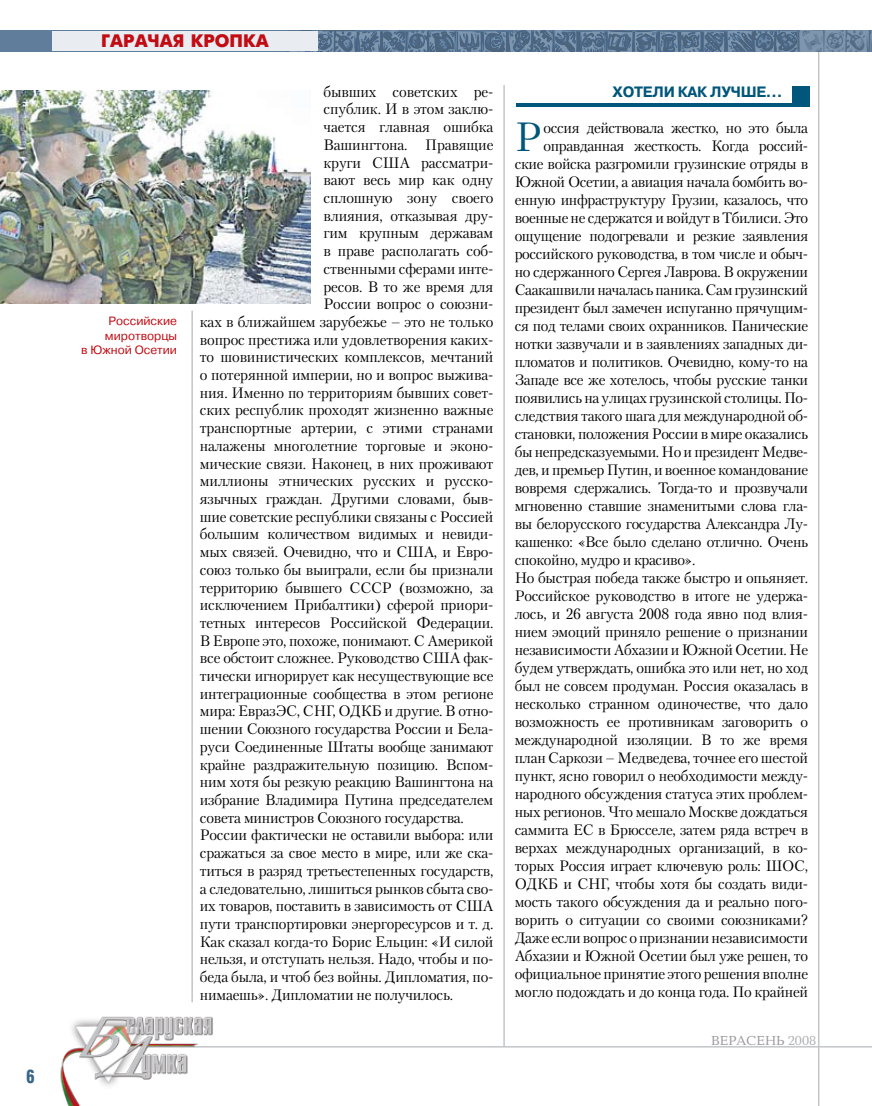
<style>
.page{position:relative;width:872px;height:1106px;background:#fff}
.page>*{position:absolute;margin:0;border:0;box-sizing:border-box;transform-origin:0 0}
.t1{font:40.65px "Petersburg C";color:#00567b}
.t2{font:18px "Futuris Extra C";color:#c10c13}
.t3{font:700 18px "AG Letterica Cond L";color:#386688;scale:.9 1}
.t4{font:15px "Petersburg C";letter-spacing:-.015em;color:#000}
.t5{font:700 15px "Pragmatica C";letter-spacing:-.015em;color:#00567b}
.t6{font:13.5px "Baltica C";color:#97979b}
.t7{font:12px/14.4px "Pragmatica C";color:#c10c13;text-align:right}
.s1{color:#aeafb2}
</style>
<div class="page">
<hr style="left:818px;top:52px;width:1px;height:1054px;background:#c3c5c7">
<img style="left:285px;top:30px;width:587px;height:1px">
<hr style="left:503px;top:85px;width:2px;height:961px;background:#c3c5c7">
<svg style="left:0;top:31px;width:871px;height:21px;background:#5f7995"></svg>
<div style="left:52px;top:31px;width:266px;height:20px;background:#e9ecf1"></div>
<hr style="left:146px;top:1046px;width:726px;height:1px;background:#c3c5c7">
<img style="left:60px;top:1002px;width:170px;height:104px">
<svg style="left:871px;top:31px;width:1px;height:21px"></svg>
<hr style="left:191px;top:311px;width:2px;height:691px;background:#c3c5c7">
<img style="left:0;top:90px;width:311px;height:214px">
<div style="left:792px;top:86px;width:18px;height:20px;background:#00567b"></div>
<hr style="left:516px;top:104px;width:294px;height:3px;background:#00567b">
<p class="t3" style="left:27px;top:1065px;width:10px">6</p>
<p class="t2" style="left:101px;top:31px;width:169px">ГАРАЧАЯ КРОПКА</p>
<p class="t7" style="left:81px;top:314px;width:97px">Российские миротворцы<br>в Южной Осетии</p>
<p class="t4" style="left:323px;top:83px;width:171px">бывших советских ре-</p>
<p class="t4" style="left:323px;top:100px;width:171px">спублик. И в этом заклю-</p>
<p class="t4" style="left:323px;top:118px;width:171px">чается главная ошибка</p>
<p class="t4" style="left:323px;top:136px;width:171px">Вашингтона. Правящие</p>
<p class="t4" style="left:323px;top:153px;width:171px">круги США рассматри-</p>
<p class="t4" style="left:323px;top:171px;width:171px">вают весь мир как одну</p>
<p class="t4" style="left:323px;top:189px;width:171px">сплошную зону своего</p>
<p class="t4" style="left:323px;top:206px;width:171px">влияния, отказывая дру-</p>
<p class="t4" style="left:323px;top:224px;width:171px">гим крупным державам</p>
<p class="t4" style="left:323px;top:242px;width:171px">в праве располагать соб-</p>
<p class="t4" style="left:323px;top:260px;width:171px">ственными сферами инте-</p>
<p class="t4" style="left:323px;top:277px;width:171px">ресов. В то же время для</p>
<p class="t4" style="left:323px;top:295px;width:171px">России вопрос о союзни-</p>
<p class="t4" style="left:200px;top:313px;width:295px">ках в ближайшем зарубежье – это не только</p>
<p class="t4" style="left:200px;top:330px;width:295px">вопрос престижа или удовлетворения каких-</p>
<p class="t4" style="left:200px;top:348px;width:295px">то шовинистических комплексов, мечтаний</p>
<p class="t4" style="left:200px;top:366px;width:295px">о потерянной империи, но и вопрос выжива-</p>
<p class="t4" style="left:200px;top:383px;width:295px">ния. Именно по территориям бывших совет-</p>
<p class="t4" style="left:200px;top:401px;width:295px">ских республик проходят жизненно важные</p>
<p class="t4" style="left:200px;top:419px;width:295px">транспортные артерии, с этими странами</p>
<p class="t4" style="left:200px;top:437px;width:295px">налажены многолетние торговые и эконо-</p>
<p class="t4" style="left:200px;top:454px;width:295px">мические связи. Наконец, в них проживают</p>
<p class="t4" style="left:200px;top:472px;width:295px">миллионы этнических русских и русско-</p>
<p class="t4" style="left:200px;top:490px;width:295px">язычных граждан. Другими словами, быв-</p>
<p class="t4" style="left:200px;top:507px;width:295px">шие советские республики связаны с Россией</p>
<p class="t4" style="left:200px;top:525px;width:295px">большим количеством видимых и невиди-</p>
<p class="t4" style="left:200px;top:543px;width:295px">мых связей. Очевидно, что и США, и Евро-</p>
<p class="t4" style="left:200px;top:560px;width:295px">союз только бы выиграли, если бы признали</p>
<p class="t4" style="left:200px;top:578px;width:295px">территорию бывшего СССР (возможно, за</p>
<p class="t4" style="left:200px;top:596px;width:295px">исключением Прибалтики) сферой приори-</p>
<p class="t4" style="left:200px;top:614px;width:295px">тетных интересов Российской Федерации.</p>
<p class="t4" style="left:200px;top:631px;width:295px">В Европе это, похоже, понимают. С Америкой</p>
<p class="t4" style="left:200px;top:649px;width:295px">все обстоит сложнее. Руководство США фак-</p>
<p class="t4" style="left:200px;top:667px;width:295px">тически игнорирует как несуществующие все</p>
<p class="t4" style="left:200px;top:684px;width:295px">интеграционные сообщества в этом регионе</p>
<p class="t4" style="left:200px;top:702px;width:295px">мира: ЕвразЭС, СНГ, ОДКБ и другие. В отно-</p>
<p class="t4" style="left:200px;top:720px;width:295px">шении Союзного государства России и Бела-</p>
<p class="t4" style="left:200px;top:737px;width:295px">руси Соединенные Штаты вообще занимают</p>
<p class="t4" style="left:200px;top:755px;width:295px">крайне раздражительную позицию. Вспом-</p>
<p class="t4" style="left:200px;top:773px;width:295px">ним хотя бы резкую реакцию Вашингтона на</p>
<p class="t4" style="left:200px;top:791px;width:295px">избрание Владимира Путина председателем</p>
<p class="t4" style="left:200px;top:808px;width:265px">совета министров Союзного государства.</p>
<p class="t4" style="left:200px;top:826px;width:295px">России фактически не оставили выбора: или</p>
<p class="t4" style="left:200px;top:844px;width:295px">сражаться за свое место в мире, или же ска-</p>
<p class="t4" style="left:200px;top:861px;width:295px">титься в разряд третьестепенных государств,</p>
<p class="t4" style="left:200px;top:879px;width:295px">а следовательно, лишиться рынков сбыта сво-</p>
<p class="t4" style="left:200px;top:897px;width:295px">их товаров, поставить в зависимость от США</p>
<p class="t4" style="left:200px;top:914px;width:295px">пути транспортировки энергоресурсов и т. д.</p>
<p class="t4" style="left:200px;top:932px;width:295px">Как сказал когда-то Борис Ельцин: «И силой</p>
<p class="t4" style="left:200px;top:950px;width:295px">нельзя, и отступать нельзя. Надо, чтобы и по-</p>
<p class="t4" style="left:200px;top:968px;width:295px">беда была, и чтоб без войны. Дипломатия, по-</p>
<p class="t4" style="left:200px;top:986px;width:255px">нимаешь». Дипломатии не получилось.</p>
<p class="t5" style="left:612px;top:83px;width:76px">Хотели как</p>
<p class="t5" style="left:710px;top:83px;width:74px">лучше…</p>
<h1 class="t1" style="left:514px;top:112px;width:28px">Р</h1>
<p class="t4" style="left:543px;top:118px;width:266px">оссия действовала жестко, но это была</p>
<p class="t4" style="left:543px;top:136px;width:266px">оправданная жесткость. Когда россий-</p>
<p class="t4" style="left:514px;top:154px;width:295px">ские войска разгромили грузинские отряды в</p>
<p class="t4" style="left:514px;top:172px;width:295px">Южной Осетии, а авиация начала бомбить во-</p>
<p class="t4" style="left:514px;top:190px;width:295px">енную инфраструктуру Грузии, казалось, что</p>
<p class="t4" style="left:514px;top:208px;width:295px">военные не сдержатся и войдут в Тбилиси. Это</p>
<p class="t4" style="left:514px;top:226px;width:295px">ощущение подогревали и резкие заявления</p>
<p class="t4" style="left:514px;top:244px;width:295px">российского руководства, в том числе и обыч-</p>
<p class="t4" style="left:514px;top:262px;width:295px">но сдержанного Сергея Лаврова. В окружении</p>
<p class="t4" style="left:514px;top:280px;width:295px">Саакашвили началась паника. Сам грузинский</p>
<p class="t4" style="left:514px;top:298px;width:295px">президент был замечен испуганно прячущим-</p>
<p class="t4" style="left:514px;top:316px;width:295px">ся под телами своих охранников. Панические</p>
<p class="t4" style="left:514px;top:334px;width:295px">нотки зазвучали и в заявлениях западных ди-</p>
<p class="t4" style="left:514px;top:352px;width:295px">пломатов и политиков. Очевидно, кому-то на</p>
<p class="t4" style="left:514px;top:370px;width:295px">Западе все же хотелось, чтобы русские танки</p>
<p class="t4" style="left:514px;top:388px;width:295px">появились на улицах грузинской столицы. По-</p>
<p class="t4" style="left:514px;top:406px;width:295px">следствия такого шага для международной об-</p>
<p class="t4" style="left:514px;top:424px;width:295px">становки, положения России в мире оказались</p>
<p class="t4" style="left:514px;top:442px;width:295px">бы непредсказуемыми. Но и президент Медве-</p>
<p class="t4" style="left:514px;top:460px;width:295px">дев, и премьер Путин, и военное командование</p>
<p class="t4" style="left:514px;top:478px;width:295px">вовремя сдержались. Тогда-то и прозвучали</p>
<p class="t4" style="left:514px;top:496px;width:295px">мгновенно ставшие знаменитыми слова гла-</p>
<p class="t4" style="left:514px;top:514px;width:295px">вы белорусского государства Александра Лу-</p>
<p class="t4" style="left:514px;top:532px;width:295px">кашенко: «Все было сделано отлично. Очень</p>
<p class="t4" style="left:514px;top:550px;width:182px">спокойно, мудро и красиво».</p>
<p class="t4" style="left:514px;top:568px;width:295px">Но быстрая победа также быстро и опьяняет.</p>
<p class="t4" style="left:514px;top:586px;width:295px">Российское руководство в итоге не удержа-</p>
<p class="t4" style="left:514px;top:604px;width:295px">лось, и 26 августа 2008 года явно под влия-</p>
<p class="t4" style="left:514px;top:622px;width:295px">нием эмоций приняло решение о признании</p>
<p class="t4" style="left:514px;top:640px;width:295px">независимости Абхазии и Южной Осетии. Не</p>
<p class="t4" style="left:514px;top:658px;width:295px">будем утверждать, ошибка это или нет, но ход</p>
<p class="t4" style="left:514px;top:676px;width:295px">был не совсем продуман. Россия оказалась в</p>
<p class="t4" style="left:514px;top:694px;width:295px">несколько странном одиночестве, что дало</p>
<p class="t4" style="left:514px;top:712px;width:295px">возможность ее противникам заговорить о</p>
<p class="t4" style="left:514px;top:730px;width:295px">международной изоляции. В то же время</p>
<p class="t4" style="left:514px;top:748px;width:295px">план Саркози – Медведева, точнее его шестой</p>
<p class="t4" style="left:514px;top:766px;width:295px">пункт, ясно говорил о необходимости между-</p>
<p class="t4" style="left:514px;top:784px;width:295px">народного обсуждения статуса этих проблем-</p>
<p class="t4" style="left:514px;top:802px;width:295px">ных регионов. Что мешало Москве дождаться</p>
<p class="t4" style="left:514px;top:820px;width:295px">саммита ЕС в Брюсселе, затем ряда встреч в</p>
<p class="t4" style="left:514px;top:838px;width:295px">верхах международных организаций, в ко-</p>
<p class="t4" style="left:514px;top:856px;width:295px">торых Россия играет ключевую роль: ШОС,</p>
<p class="t4" style="left:514px;top:874px;width:295px">ОДКБ и СНГ, чтобы хотя бы создать види-</p>
<p class="t4" style="left:514px;top:892px;width:295px">мость такого обсуждения да и реально пого-</p>
<p class="t4" style="left:514px;top:910px;width:295px">ворить о ситуации со своими союзниками?</p>
<p class="t4" style="left:514px;top:928px;width:295px">Даже если вопрос о признании независимости</p>
<p class="t4" style="left:514px;top:946px;width:295px">Абхазии и Южной Осетии был уже решен, то</p>
<p class="t4" style="left:514px;top:964px;width:295px">официальное принятие этого решения вполне</p>
<p class="t4" style="left:514px;top:982px;width:295px">могло подождать и до конца года. По крайней</p>
<p class="t6" style="left:711px;top:1033px;width:107px">ВЕРАСЕНЬ <span class="s1">2008</span></p>
</div>
